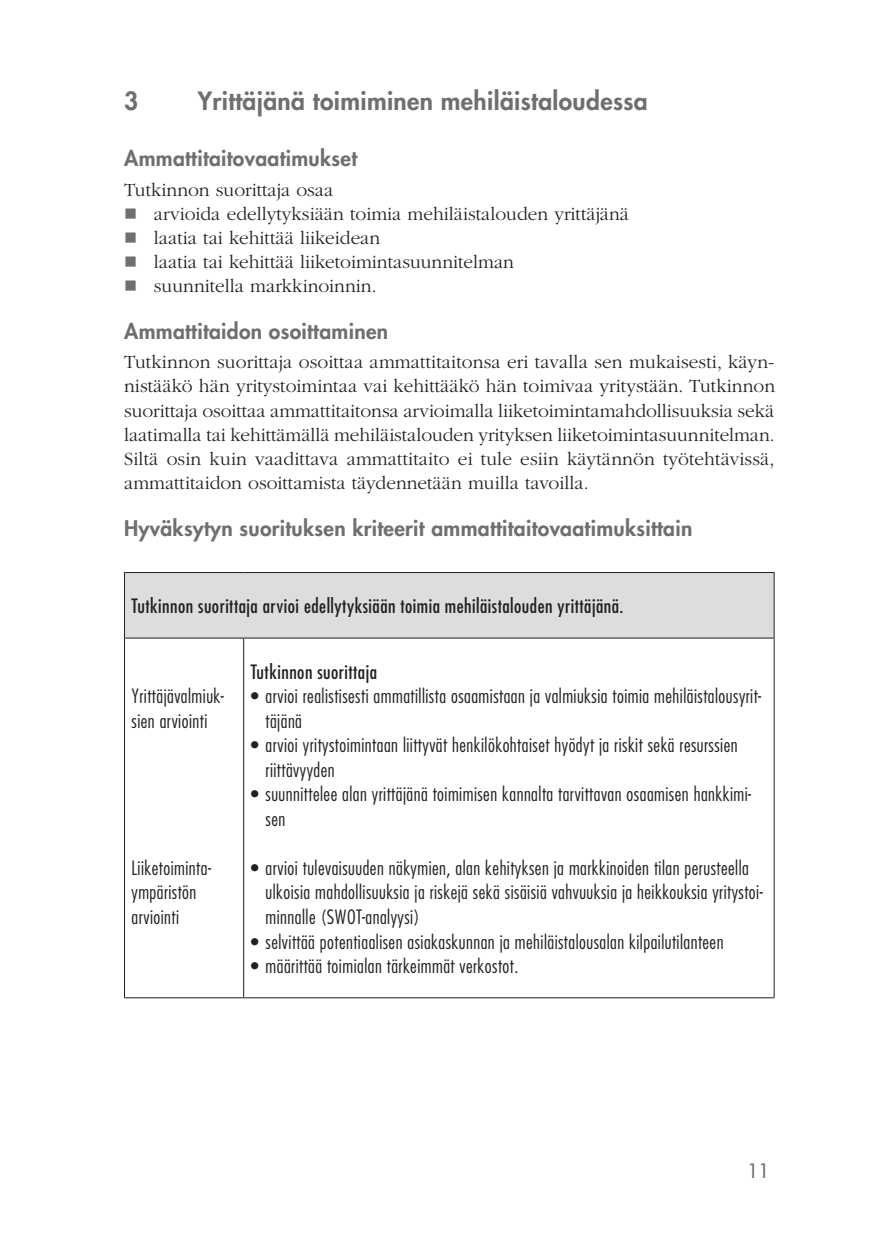
<style>
.page{position:relative;width:874px;height:1241px;background:#fff}
.page>*{position:absolute;margin:0;border:0;box-sizing:border-box;transform-origin:0 0}
.t1{font:800 24.5px "Futura Std";letter-spacing:.015em;color:#6d6f71}
.t2{font:800 21px "Futura Std";letter-spacing:.015em;color:#6d6f71}
.t3{font:300 condensed 19.25px/24.5px "Futura Std";letter-spacing:.025em;color:#231f20}
.t4{font:300 19.25px/24.2px "ITC Garamond Std";color:#231f20}
.t5{font:condensed 19.25px "Futura Std";letter-spacing:.025em;color:#231f20}
.t6{font:500 19.25px "Futura Std";color:#6d6f71}
</style>
<div class="page">
<div style="left:124px;top:572px;width:649px;height:66px;background:#dcddde"></div>
<hr style="left:124px;top:572px;width:119px;height:1px;background:#231f20">
<hr style="left:124px;top:573px;width:1px;height:64px;background:#231f20">
<hr style="left:243px;top:572px;width:531px;height:1px;background:#231f20">
<hr style="left:773px;top:573px;width:1px;height:64px;background:#231f20">
<hr style="left:124px;top:637px;width:119px;height:1px;background:#231f20">
<hr style="left:124px;top:638px;width:1px;height:359px;background:#231f20">
<hr style="left:243px;top:637px;width:531px;height:1px;background:#231f20">
<hr style="left:243px;top:638px;width:1px;height:359px;background:#231f20">
<hr style="left:773px;top:638px;width:1px;height:359px;background:#231f20">
<hr style="left:124px;top:997px;width:119px;height:1px;background:#231f20">
<hr style="left:243px;top:997px;width:531px;height:1px;background:#231f20">
<p class="t1" style="left:124px;top:85px;width:16px">3</p>
<p class="t1" style="left:198px;top:85px;width:451px">Yrittäjänä toimiminen mehiläistaloudessa</p>
<p class="t2" style="left:124px;top:145px;width:234px">Ammattitaitovaatimukset</p>
<p class="t4" style="left:154px;top:178px;width:476px;text-indent:-30px">Tutkinnon suorittaja osaa<br>arvioida edellytyksiään toimia mehiläistalouden yrittäjänä laatia tai kehittää liikeidean<br>laatia tai kehittää liiketoimintasuunnitelman<br>suunnitella markkinoinnin.</p>
<p class="t2" style="left:124px;top:318px;width:265px">Ammattitaidon osoittaminen</p>
<p class="t4" style="left:124px;top:350px;width:652px;text-align:justify">Tutkinnon suorittaja osoittaa ammattitaitonsa eri tavalla sen mukaisesti, käyn&shy;nistääkö hän yritystoimintaa vai kehittääkö hän toimivaa yritystään. Tutkinnon suorittaja osoittaa ammattitaitonsa arvioimalla liiketoimintamahdollisuuksia sekä laatimalla tai kehittämällä mehiläistalouden yrityksen liiketoimintasuunnitelman.<br>Siltä osin kuin vaadittava ammattitaito ei tule esiin käytännön työtehtävissä, ammattitaidon osoittamista täydennetään muilla tavoilla.</p>
<p class="t2" style="left:124px;top:515px;width:569px">Hyväksytyn suorituksen kriteerit ammattitaitovaatimuksittain</p>
<p class="t5" style="left:131px;top:594px;width:493px">Tutkinnon suorittaja arvioi edellytyksiään toimia mehiläistalouden yrittäjänä.</p>
<p class="t3" style="left:131px;top:683px;width:94px">Yrittäjävalmiuk&shy;sien arviointi</p>
<p class="t3" style="left:131px;top:855px;width:81px">Liiketoiminta&shy;ympäristön arviointi</p>
<p class="t5" style="left:250px;top:660px;width:128px">Tutkinnon suorittaja</p>
<p class="t3" style="left:265px;top:683px;width:497px;text-indent:-15px">• arvioi realistisesti ammatillista osaamistaan ja valmiuksia toimia mehiläistalousyrit&shy;täjänä</p>
<p class="t3" style="left:265px;top:732px;width:473px;text-indent:-15px">• arvioi yritystoimintaan liittyvät henkilökohtaiset hyödyt ja riskit sekä resurssien riittävyyden</p>
<p class="t3" style="left:265px;top:782px;width:487px;text-indent:-15px">• suunnittelee alan yrittäjänä toimimisen kannalta tarvittavan osaamisen hankkimi&shy;sen</p>
<p class="t3" style="left:265px;top:855px;width:498px;text-indent:-15px">• arvioi tulevaisuuden näkymien, alan kehityksen ja markkinoiden tilan perusteella ulkoisia mahdollisuuksia ja riskejä sekä sisäisiä vahvuuksia ja heikkouksia yritystoi&shy;minnalle (SWOT-analyysi)</p>
<p class="t3" style="left:250px;top:929px;width:474px">• selvittää potentiaalisen asiakaskunnan ja mehiläistalousalan kilpailutilanteen</p>
<p class="t3" style="left:250px;top:953px;width:269px">• määrittää toimialan tärkeimmät verkostot.</p>
<p class="t6" style="left:747px;top:1158px;width:24px">11</p>
</div>
